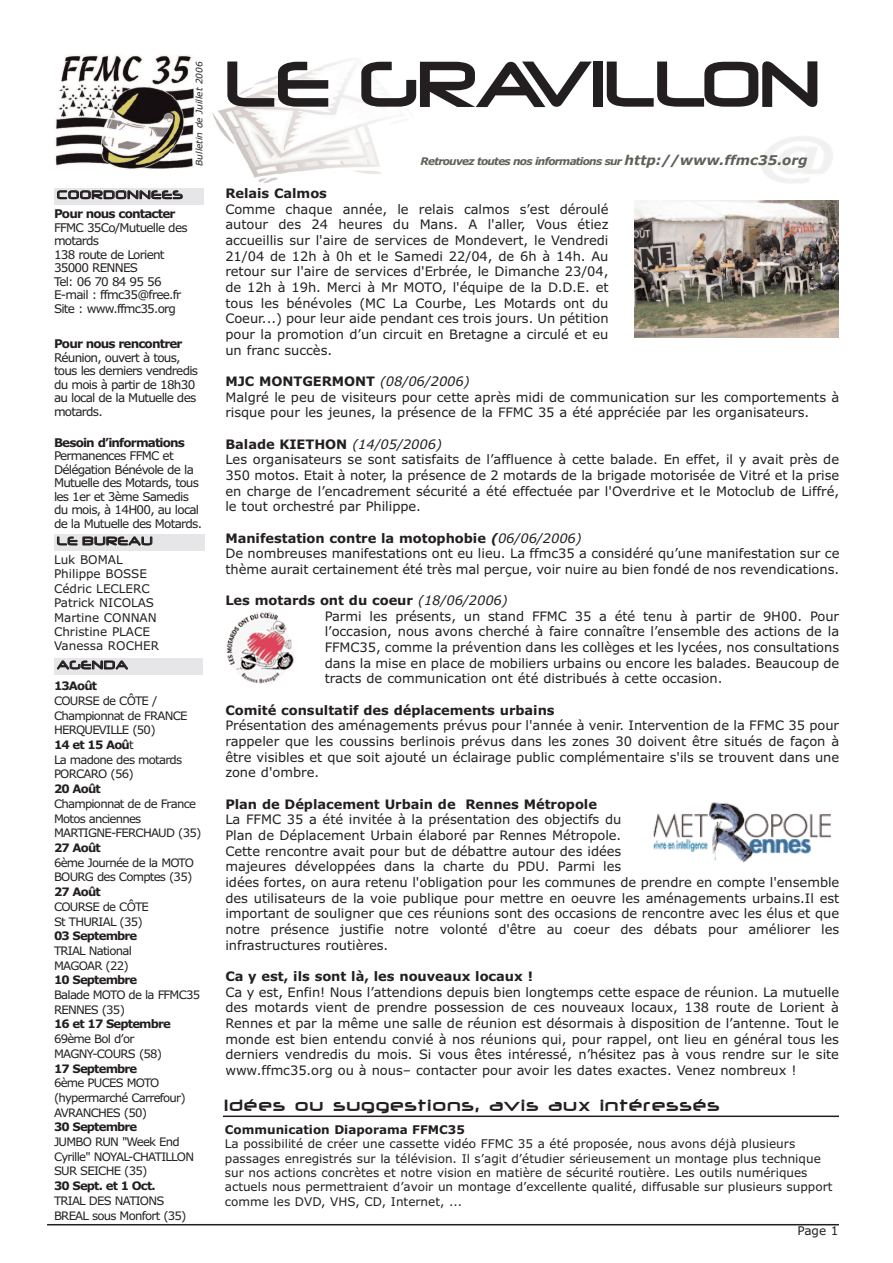
<style>
.page{position:relative;width:893px;height:1263px;background:#fff}
.page>*{position:absolute;margin:0;border:0;box-sizing:border-box;transform-origin:0 0}
.t1{font:72px "Neuropolitical";color:#231f20}
.t2{font:18px "Neuropolitical";letter-spacing:.08em;color:#231f20}
.t3{font:13.5px "Neuropol";letter-spacing:.075em;color:#231f20}
.t4{font:13.05px/15.6px "Verdana";letter-spacing:-.005em;color:#231f20}
.t5{font:700 13.05px "Verdana";letter-spacing:-.005em;color:#231f20}
.t6{font:12px/14.4px "Verdana";color:#231f20}
.t7{font:12px/13.5px "Verdana";letter-spacing:-.065em;color:#231f20}
.t8{font:700 12px "Verdana";letter-spacing:-.07em;color:#231f20}
.t9{font:700 12px "Verdana";color:#231f20}
.t10{font:11.7px/14.7px "Verdana";letter-spacing:-.065em;color:#231f20}
.t11{font:700 11.7px "Verdana";letter-spacing:-.07em;color:#231f20}
.t12{font:italic 700 10.5px "Verdana";letter-spacing:-.07em;color:#5e6159}
.t13{font:italic 9px "Verdana";color:#231f20}
.s1{font-weight:700}
.s2{font-size:13.5px}
.s3{font-style:italic}
.s4{font-weight:700;font-style:italic}
</style>
<div class="page">
<img style="left:55px;top:54px;width:139px;height:115px">
<hr style="left:47px;top:1224px;width:792px;height:1px;background:#231f20">
<img style="left:634px;top:200px;width:205px;height:137px">
<img style="left:653px;top:802px;width:178px;height:61px">
<img style="left:226px;top:611px;width:68px;height:73px">
<div style="left:54px;top:658px;width:149px;height:16px;background:#e6e6e8"></div>
<div style="left:54px;top:534px;width:150px;height:16px;background:#e6e6e8"></div>
<img style="left:212px;top:58px;width:184px;height:125px">
<div style="left:54px;top:188px;width:149px;height:16px;background:#e6e6e8"></div>
<hr style="left:223px;top:1115px;width:616px;height:2px;background:#231f20">
<p class="t3" style="left:57px;top:186px;width:127px">COORDONNEES</p>
<p class="t13" style="left:194px;top:166px;width:106px;rotate:-90deg">Bulletin de Juillet 2006</p>
<p class="t8" style="left:54px;top:207px;width:123px">Pour nous contacter</p>
<p class="t7" style="left:54px;top:221px;width:135px">FFMC 35Co/Mutuelle des motards<br>138 route de Lorient<br>35000 RENNES<br>Tel: 06 70 84 95 56<br>E-mail : ffmc35@free.fr<br>Site : www.ffmc35.org</p>
<p class="t8" style="left:54px;top:337px;width:130px">Pour nous rencontrer</p>
<p class="t7" style="left:54px;top:351px;width:146px">Réunion, ouvert à tous, tous les derniers vendredis du mois à partir de 18h30 au local de la Mutuelle des motards.</p>
<p class="t8" style="left:54px;top:436px;width:133px">Besoin d’informations</p>
<p class="t7" style="left:54px;top:449px;width:150px">Permanences FFMC et<br>Délégation Bénévole de la<br>Mutuelle des Motards, tous les 1er et 3ème Samedis du mois, à 14H00, au local de la Mutuelle des Motards.</p>
<p class="t3" style="left:57px;top:532px;width:97px">LE BUREAU</p>
<p class="t6" style="left:54px;top:553px;width:107px">Luk BOMAL<br>Philippe BOSSE<br>Cédric LECLERC<br>Patrick NICOLAS<br>Martine CONNAN<br>Christine PLACE<br>Vanessa ROCHER</p>
<p class="t3" style="left:57px;top:656px;width:72px">AGENDA</p>
<p class="t11" style="left:54px;top:679px;width:45px">13Août</p>
<p class="t10" style="left:54px;top:694px;width:135px">COURSE de CÔTE /<br>Championnat de FRANCE<br>HERQUEVILLE (50)<br><span class="s1">14 et 15 Aoû</span>t<br>La madone des motards<br>PORCARO (56)</p>
<p class="t11" style="left:54px;top:782px;width:48px">20 Août</p>
<p class="t10" style="left:54px;top:796px;width:149px">Championnat de de France<br>Motos anciennes<br>MARTIGNE-FERCHAUD (35)</p>
<p class="t11" style="left:54px;top:841px;width:48px">27 Août</p>
<p class="t10" style="left:54px;top:855px;width:141px">6ème Journée de la MOTO<br>BOURG des Comptes (35)</p>
<p class="t11" style="left:54px;top:885px;width:48px">27 Août</p>
<p class="t10" style="left:54px;top:899px;width:97px">COURSE de CÔTE<br>St THURIAL (35)</p>
<p class="t11" style="left:54px;top:929px;width:85px">03 Septembre</p>
<p class="t10" style="left:54px;top:943px;width:79px">TRIAL National<br>MAGOAR (22)</p>
<p class="t11" style="left:54px;top:973px;width:85px">10 Septembre</p>
<p class="t10" style="left:54px;top:988px;width:148px">Balade MOTO de la FFMC35<br>RENNES (35)</p>
<p class="t11" style="left:54px;top:1017px;width:118px">16 et 17 Septembre</p>
<p class="t10" style="left:54px;top:1032px;width:110px">69ème Bol d’or<br>MAGNY-COURS (58)</p>
<p class="t11" style="left:54px;top:1062px;width:85px">17 Septembre</p>
<p class="t10" style="left:54px;top:1076px;width:133px">6ème PUCES MOTO (hypermarché Carrefour)<br>AVRANCHES (50)</p>
<p class="t11" style="left:54px;top:1120px;width:85px">30 Septembre</p>
<p class="t10" style="left:54px;top:1135px;width:142px">JUMBO RUN "Week End<br>Cyrille" NOYAL-CHATILLON<br>SUR SEICHE (35)</p>
<p class="t11" style="left:54px;top:1179px;width:103px">30 Sept. et 1 Oct.</p>
<p class="t10" style="left:54px;top:1193px;width:134px">TRIAL DES NATIONS<br>BREAL sous Monfort (35)</p>
<h1 class="t1" style="left:225px;top:40px;width:596px">LE GRAVILLON</h1>
<p class="t12" style="left:421px;top:156px;width:388px">Retrouvez toutes nos informations sur <span class="s2">http://www.ffmc35.org</span></p>
<p class="t5" style="left:225px;top:186px;width:103px">Relais Calmos</p>
<p class="t4" style="left:225px;top:201px;width:385px;text-align:justify">Comme chaque année, le relais calmos s’est déroulé autour des 24 heures du Mans. A l'aller, Vous étiez accueillis sur l'aire de services de Mondevert, le Vendredi 21/04 de 12h à 0h et le Samedi 22/04, de 6h à 14h. Au retour sur l'aire de services d'Erbrée, le Dimanche 23/04, de 12h à 19h. Merci à Mr MOTO, l'équipe de la D.D.E. et tous les bénévoles (MC La Courbe, Les Motards ont du Coeur...) pour leur aide pendant ces trois jours. Un pétition pour la promotion d’un circuit en Bretagne a circulé et eu un franc succès.</p>
<p class="t4" style="left:225px;top:374px;width:615px"><span class="s1">MJC MONTGERMONT</span> <span class="s3">(08/06/2006)<br></span>Malgré le peu de visiteurs pour cette après midi de communication sur les comportements à risque pour les jeunes, la présence de la FFMC 35 a été appréciée par les organisateurs.</p>
<p class="t4" style="left:225px;top:436px;width:615px"><span class="s1">Balade KIETHON</span> <span class="s3">(14/05/2006)<br></span>Les organisateurs se sont satisfaits de l’affluence à cette balade. En effet, il y avait près de 350 motos. Etait à noter, la présence de 2 motards de la brigade motorisée de Vitré et la prise en charge de l’encadrement sécurité a été effectuée par l'Overdrive et le Motoclub de Liffré, le tout orchestré par Philippe.</p>
<p class="t4" style="left:225px;top:530px;width:616px"><span class="s1">Manifestation contre la motophobie</span> <span class="s4">(</span><span class="s3">06/06/2006)<br></span>De nombreuses manifestations ont eu lieu. La ffmc35 a considéré qu’une manifestation sur ce thème aurait certainement été très mal perçue, voir nuire au bien fondé de nos revendications.</p>
<p class="t4" style="left:325px;top:593px;width:516px;text-indent:-99px"><span class="s1">Les motards ont du coeur</span> <span class="s3">(18/06/2006)<br></span>Parmi les présents, un stand FFMC 35 a été tenu à partir de 9H00. Pour l’occasion, nous avons cherché à faire connaître l’ensemble des actions de la FFMC35, comme la prévention dans les collèges et les lycées, nos consultations dans la mise en place de mobiliers urbains ou encore les balades. Beaucoup de tracts de communication ont été distribués à cette occasion.</p>
<p class="t5" style="left:225px;top:703px;width:331px">Comité consultatif des déplacements urbains</p>
<p class="t4" style="left:225px;top:718px;width:615px;text-align:justify">Présentation des aménagements prévus pour l'année à venir. Intervention de la FFMC 35 pour rappeler que les coussins berlinois prévus dans les zones 30 doivent être situés de façon à être visibles et que soit ajouté un éclairage public complémentaire s'ils se trouvent dans une zone d'ombre.</p>
<p class="t5" style="left:225px;top:797px;width:373px">Plan de Déplacement Urbain de Rennes Métropole</p>
<p class="t4" style="left:225px;top:812px;width:615px">La FFMC 35 a été invitée à la présentation des objectifs du<br>Plan de Déplacement Urbain élaboré par Rennes Métropole.<br>Cette rencontre avait pour but de débattre autour des idées<br>majeures développées dans la charte du PDU. Parmi les<br>idées fortes, on aura retenu l'obligation pour les communes de prendre en compte l'ensemble des utilisateurs de la voie publique pour mettre en oeuvre les aménagements urbains.Il est important de souligner que ces réunions sont des occasions de rencontre avec les élus et que notre présence justifie notre volonté d'être au coeur des débats pour améliorer les infrastructures routières.</p>
<p class="t5" style="left:225px;top:969px;width:309px">Ca y est, ils sont là, les nouveaux locaux !</p>
<p class="t4" style="left:225px;top:984px;width:615px;text-align:justify">Ca y est, Enfin! Nous l’attendions depuis bien longtemps cette espace de réunion. La mutuelle des motards vient de prendre possession de ces nouveaux locaux, 138 route de Lorient à Rennes et par la même une salle de réunion est désormais à disposition de l’antenne. Tout le monde est bien entendu convié à nos réunions qui, pour rappel, ont lieu en général tous les derniers vendredis du mois. Si vous êtes intéressé, n’hésitez pas à vous rendre sur le site www.ffmc35.org ou à nous– contacter pour avoir les dates exactes. Venez nombreux !</p>
<h2 class="t2" style="left:225px;top:1094px;width:496px">Idées ou suggestions, avis aux intéressés</h2>
<p class="t9" style="left:225px;top:1122px;width:242px">Communication Diaporama FFMC35</p>
<p class="t6" style="left:225px;top:1137px;width:609px">La possibilité de créer une cassette vidéo FFMC 35 a été proposée, nous avons déjà plusieurs passages enregistrés sur la télévision. Il s’agit d’étudier sérieusement un montage plus technique sur nos actions concrètes et notre vision en matière de sécurité routière. Les outils numériques actuels nous permettraient d’avoir un montage d’excellente qualité, diffusable sur plusieurs support comme les DVD, VHS, CD, Internet, ...</p>
<p class="t6" style="left:797px;top:1224px;width:43px">Page 1</p>
</div>
